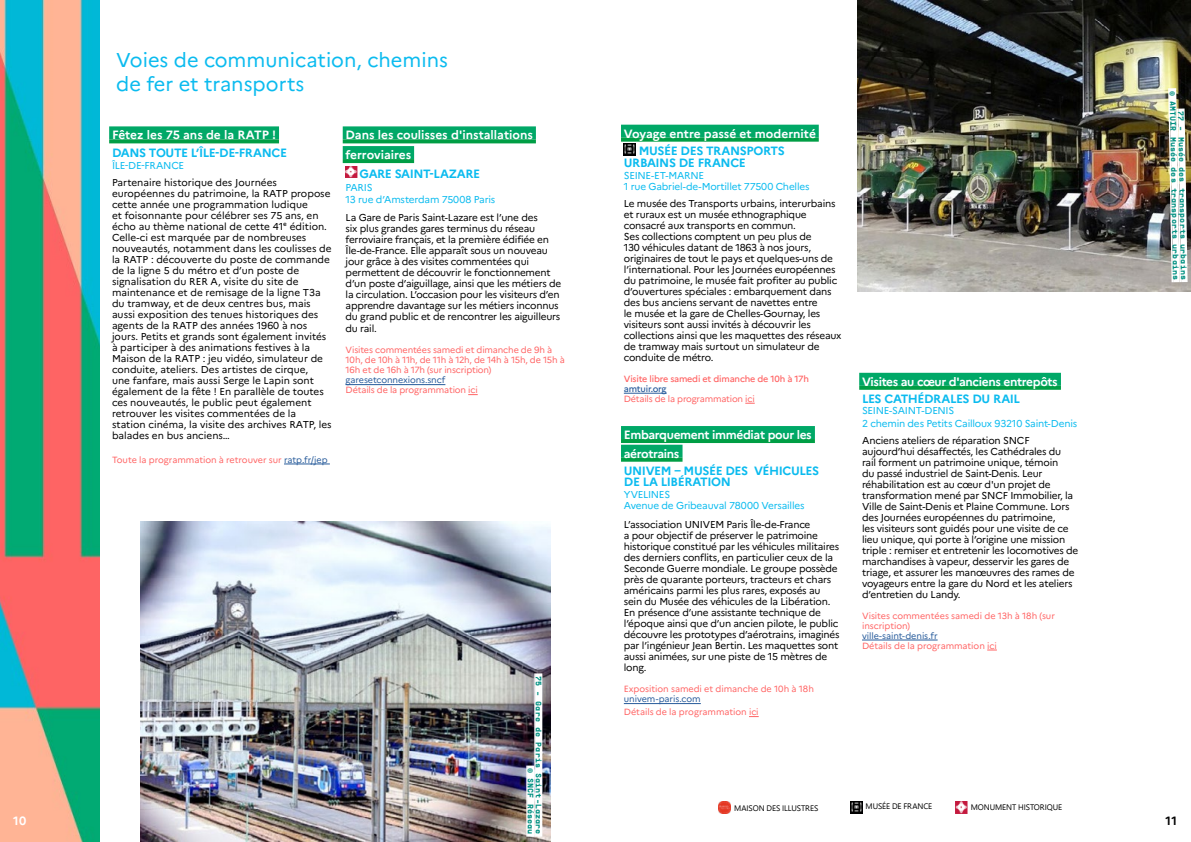
<style>
.page{position:relative;width:1191px;height:842px;background:#fff}
.page>*{position:absolute;margin:0;border:0;box-sizing:border-box;transform-origin:0 0}
.t1{font:20px/24px "Marianne";color:#0bbbef}
.t2{font:700 12px/19.7px "Marianne";letter-spacing:-.015em;color:#fff}
.t3{font:700 12px/12px "Marianne";letter-spacing:-.035em;color:#0bbbef}
.t4{font:700 12px "Marianne";color:#000}
.t5{font:10px/11px "Marianne";letter-spacing:-.02em;color:#000}
.t6{font:10px/11px "Marianne";color:#000}
.t7{font:10px/11px "Marianne";letter-spacing:-.025em;color:#0bbbef}
.t8{font:9px/10px "Marianne";letter-spacing:-.01em;color:#ff6464}
.t9{font:9px "Marianne";letter-spacing:-.01em;color:#275b9b}
.t10{font:500 9px "Marianne";letter-spacing:-.02em;color:#ff6464}
.t11{font:500 9px "Marianne";letter-spacing:-.02em;color:#275b9b}
.t12{font:700 8px/8px "Supply";color:#009081;text-align:right}
.s1{color:#275b9b}
</style>
<div class="page">
<img style="left:0;top:0;width:100px;height:842px">
<div style="left:109px;top:126px;width:170px;height:13px;background:#00a867"></div>
<svg style="left:109px;top:139px;width:170px;height:4px"></svg>
<hr style="left:284px;top:464px;width:46px;height:1px;background:#275b9b">
<div style="left:343px;top:126px;width:193px;height:13px;background:#00a867"></div>
<svg style="left:343px;top:139px;width:193px;height:4px"></svg>
<div style="left:343px;top:146px;width:71px;height:13px;background:#00a867"></div>
<svg style="left:343px;top:159px;width:71px;height:4px"></svg>
<hr style="left:345px;top:384px;width:100px;height:1px;background:#275b9b">
<svg style="left:345px;top:166px;width:12px;height:12px"></svg>
<img style="left:857px;top:0;width:334px;height:291px">
<div style="left:859px;top:373px;width:202px;height:13px;background:#00a867"></div>
<svg style="left:859px;top:386px;width:202px;height:4px"></svg>
<hr style="left:862px;top:640px;width:75px;height:1px;background:#275b9b">
<div style="left:621px;top:125px;width:197px;height:13px;background:#00a867"></div>
<svg style="left:621px;top:138px;width:197px;height:4px"></svg>
<hr style="left:624px;top:393px;width:42px;height:1px;background:#275b9b">
<div style="left:621px;top:426px;width:194px;height:13px;background:#00a867"></div>
<hr style="left:621px;top:439px;width:194px;height:4px;background:#009e45">
<div style="left:621px;top:445px;width:61px;height:13px;background:#00a867"></div>
<svg style="left:621px;top:458px;width:61px;height:4px"></svg>
<hr style="left:624px;top:703px;width:77px;height:1px;background:#275b9b">
<svg style="left:624px;top:143px;width:12px;height:12px"></svg>
<img style="left:1166px;top:82px;width:24px;height:207px">
<img style="left:141px;top:522px;width:409px;height:320px">
<div style="left:536px;top:673px;width:6px;height:164px;background:#fff"></div>
<hr style="left:534px;top:673px;width:2px;height:164px;background:#fff">
<div style="left:528px;top:766px;width:6px;height:71px;background:#fff"></div>
<hr style="left:526px;top:766px;width:2px;height:71px;background:#fff">
<svg style="left:718px;top:801px;width:13px;height:12px"></svg>
<svg style="left:850px;top:801px;width:13px;height:12px"></svg>
<svg style="left:955px;top:802px;width:13px;height:11px"></svg>
<p class="t2" style="left:13px;top:811px;width:15px">10</p>
<h1 class="t1" style="left:116px;top:48px;width:333px">Voies de communication, chemins de fer et transports</h1>
<p class="t2" style="left:112px;top:125px;width:166px">Fêtez les 75 ans de la RATP !</p>
<p class="t3" style="left:112px;top:147px;width:176px">DANS TOUTE L’ÎLE-DE-FRANCE</p>
<p class="t7" style="left:112px;top:160px;width:74px">ÎLE-DE-FRANCE</p>
<p class="t6" style="left:112px;top:177px;width:221px">Partenaire historique des Journées européennes du patrimoine, la RATP propose cette année une programmation ludique<br>et foisonnante pour célébrer ses 75 ans, en écho au thème national de cette 41e édition.<br>Celle-ci est marquée par de nombreuses nouveautés, notamment dans les coulisses de la RATP : découverte du poste de commande de la ligne 5 du métro et d’un poste de signalisation du RER A, visite du site de maintenance et de remisage de la ligne T3a du tramway, et de deux centres bus, mais aussi exposition des tenues historiques des agents de la RATP des années 1960 à nos jours. Petits et grands sont également invités à participer à des animations festives à la Maison de la RATP : jeu vidéo, simulateur de conduite, ateliers. Des artistes de cirque,<br>une fanfare, mais aussi Serge le Lapin sont également de la fête ! En parallèle de toutes ces nouveautés, le public peut également retrouver les visites commentées de la station cinéma, la visite des archives RATP, les balades en bus anciens…</p>
<p class="t8" style="left:112px;top:455px;width:217px">Toute la programmation à retrouver sur <span class="s1">ratp.fr/jep</span></p>
<p class="t2" style="left:345px;top:125px;width:189px">Dans les coulisses d'installations ferroviaires</p>
<p class="t3" style="left:359px;top:167px;width:122px">GARE SAINT-LAZARE</p>
<p class="t7" style="left:345px;top:181px;width:151px;line-height:12px">PARIS<br>13 rue d’Amsterdam 75008 Paris</p>
<p class="t5" style="left:345px;top:212px;width:217px">La Gare de Paris Saint-Lazare est l’une des<br>six plus grandes gares terminus du réseau ferroviaire français, et la première édifiée en Île-de-France. Elle apparaît sous un nouveau jour grâce à des visites commentées qui permettent de découvrir le fonctionnement d’un poste d’aiguillage, ainsi que les métiers de la circulation. L’occasion pour les visiteurs d’en apprendre davantage sur les métiers inconnus du grand public et de rencontrer les aiguilleurs</p>
<p class="t5" style="left:345px;top:323px;width:33px">du rail.</p>
<p class="t8" style="left:345px;top:345px;width:221px">Visites commentées samedi et dimanche de 9h à<br>10h, de 10h à 11h, de 11h à 12h, de 14h à 15h, de 15h à<br>16h et de 16h à 17h (sur inscription)</p>
<p class="t9" style="left:345px;top:375px;width:101px">garesetconnexions.sncf</p>
<p class="t8" style="left:345px;top:385px;width:134px">Détails de la programmation ici</p>
<p class="t12" style="left:543px;top:676px;width:160px;rotate:90deg">75 - Gare de Paris Saint-Lazare © SNCF Réseau</p>
<p class="t2" style="left:624px;top:124px;width:194px">Voyage entre passé et modernité</p>
<p class="t3" style="left:624px;top:145px;width:162px;text-indent:15px">MUSÉE DES TRANSPORTS<br>URBAINS DE FRANCE</p>
<p class="t7" style="left:624px;top:170px;width:187px">SEINE-ET-MARNE<br>1 rue Gabriel-de-Mortillet 77500 Chelles</p>
<p class="t5" style="left:624px;top:198px;width:219px">Le musée des Transports urbains, interurbains et ruraux est un musée ethnographique consacré aux transports en commun.<br>Ses collections comptent un peu plus de<br>130 véhicules datant de 1863 à nos jours, originaires de tout le pays et quelques-uns de l’international. Pour les Journées européennes du patrimoine, le musée fait profiter au public d’ouvertures spéciales : embarquement dans des bus anciens servant de navettes entre<br>le musée et la gare de Chelles-Gournay, les visiteurs sont aussi invités à découvrir les collections ainsi que les maquettes des réseaux de tramway mais surtout un simulateur de conduite de métro.</p>
<p class="t10" style="left:624px;top:373px;width:187px">Visite libre samedi et dimanche de 10h à 17h</p>
<p class="t11" style="left:624px;top:383px;width:44px">amtuir.org</p>
<p class="t8" style="left:624px;top:394px;width:132px">Détails de la programmation ici</p>
<p class="t2" style="left:624px;top:425px;width:189px;line-height:18.7px">Embarquement immédiat pour les aérotrains</p>
<p class="t3" style="left:624px;top:466px;width:197px;line-height:11px">UNIVEM – MUSÉE DES VÉHICULES<br>DE LA LIBÉRATION</p>
<p class="t7" style="left:624px;top:489px;width:182px">YVELINES<br>Avenue de Gribeauval 78000 Versailles</p>
<p class="t5" style="left:624px;top:519px;width:217px">L’association UNIVEM Paris Île-de-France<br>a pour objectif de préserver le patrimoine historique constitué par les véhicules militaires des derniers conflits, en particulier ceux de la Seconde Guerre mondiale. Le groupe possède près de quarante porteurs, tracteurs et chars américains parmi les plus rares, exposés au sein du Musée des véhicules de la Libération.<br>En présence d’une assistante technique de l’époque ainsi que d’un ancien pilote, le public découvre les prototypes d’aérotrains, imaginés par l’ingénieur Jean Bertin. Les maquettes sont aussi animées, sur une piste de 15 mètres de long.</p>
<p class="t8" style="left:624px;top:684px;width:192px">Exposition samedi et dimanche de 10h à 18h</p>
<p class="t9" style="left:624px;top:694px;width:78px">univem-paris.com</p>
<p class="t8" style="left:624px;top:707px;width:136px">Détails de la programmation ici</p>
<p class="t2" style="left:862px;top:372px;width:197px">Visites au cœur d'anciens entrepôts</p>
<p class="t3" style="left:862px;top:393px;width:160px">LES CATHÉDRALES DU RAIL</p>
<p class="t7" style="left:862px;top:404px;width:217px;line-height:12.7px">SEINE-SAINT-DENIS<br>2 chemin des Petits Cailloux 93210 Saint-Denis</p>
<p class="t5" style="left:862px;top:435px;width:218px">Anciens ateliers de réparation SNCF aujourd’hui désaffectés, les Cathédrales du<br>rail forment un patrimoine unique, témoin<br>du passé industriel de Saint-Denis. Leur réhabilitation est au cœur d'un projet de transformation mené par SNCF Immobilier, la Ville de Saint-Denis et Plaine Commune. Lors des Journées européennes du patrimoine,<br>les visiteurs sont guidés pour une visite de ce lieu unique, qui porte à l’origine une mission triple : remiser et entretenir les locomotives de marchandises à vapeur, desservir les gares de triage, et assurer les manœuvres des rames de voyageurs entre la gare du Nord et les ateliers d’entretien du Landy.</p>
<p class="t8" style="left:862px;top:611px;width:194px">Visites commentées samedi de 13h à 18h (sur inscription)</p>
<p class="t9" style="left:862px;top:630px;width:77px">ville-saint-denis.fr</p>
<p class="t8" style="left:862px;top:641px;width:136px">Détails de la programmation ici</p>
<p class="t12" style="left:1185px;top:90px;width:191px;rotate:89deg">77 - Musée des transports urbains<br>© AMTUIR Musée des transports urbains</p>
<p class="t4" style="left:1165px;top:813px;width:13px">11</p>
</div>
